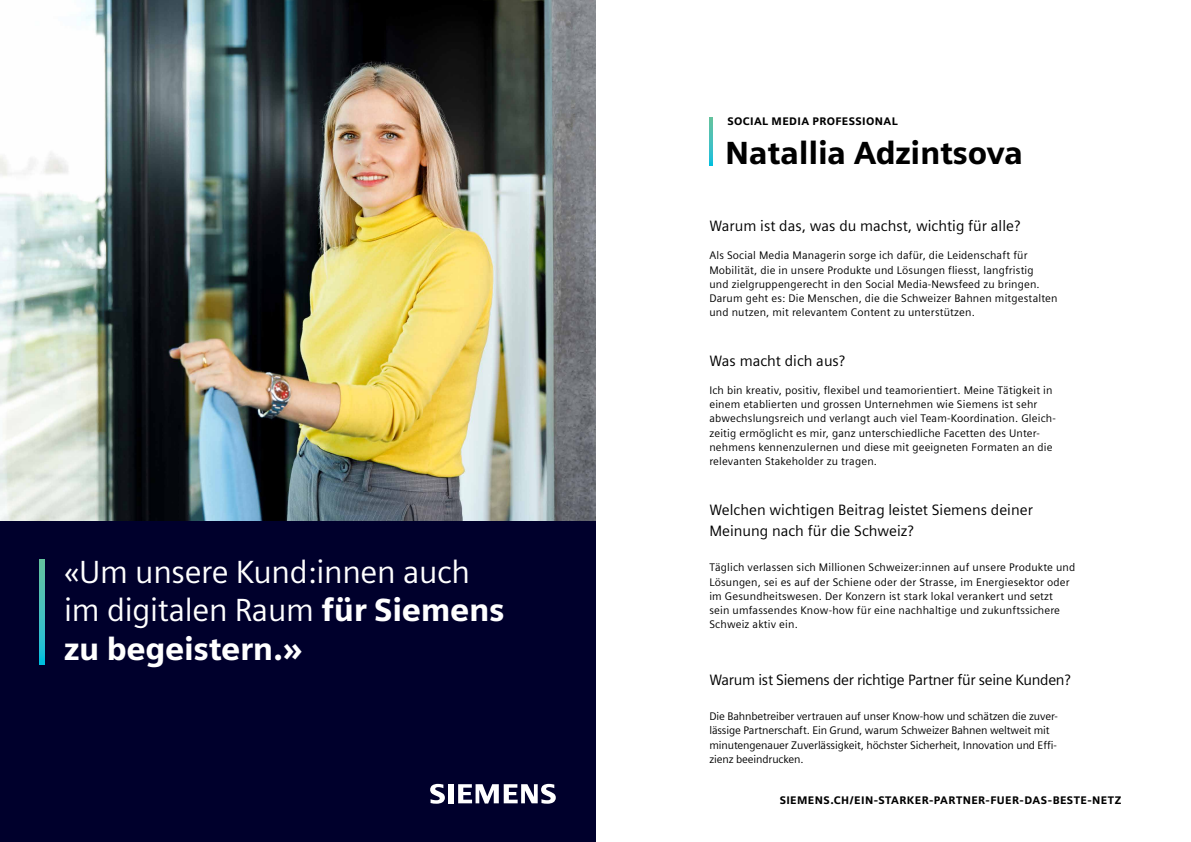
<style>
.page{position:relative;width:1191px;height:842px;background:#fff}
.page>*{position:absolute;margin:0;border:0;box-sizing:border-box;transform-origin:0 0}
.t1{font:32px/38.4px "Siemens Sans";letter-spacing:-.01em;color:#fff}
.t2{font:900 32px "Siemens Sans";letter-spacing:-.01em;color:#000}
.t3{font:15px/21.3px "Siemens Sans";color:#000}
.t4{font:15px "Siemens Sans";letter-spacing:-.02em;color:#000}
.t5{font:11px/14.2px "Siemens Sans";letter-spacing:.015em;color:#000}
.t6{font:11px/14.3px "Siemens Sans";letter-spacing:-.01em;color:#000}
.t7{font:900 11px "Siemens Sans";letter-spacing:.035em;color:#000}
.s1{font-weight:900}
</style>
<div class="page">
<img style="left:0;top:0;width:595px;height:521px">
<div style="left:0;top:521px;width:595px;height:321px;background:#00002c"></div>
<svg style="left:40px;top:559px;width:4px;height:105px"></svg>
<svg style="left:709px;top:118px;width:3px;height:48px"></svg>
<svg style="left:430px;top:784px;width:126px;height:20px"></svg>
<h1 class="t1" style="left:64px;top:553px;width:442px">«Um unsere Kund:innen auch im digitalen Raum <span class="s1">für Siemens zu begeistern.»</span></h1>
<p class="t7" style="left:727px;top:115px;width:172px">SOCIAL MEDIA PROFESSIONAL</p>
<h1 class="t2" style="left:725px;top:134px;width:299px">Natallia Adzintsova</h1>
<h2 class="t3" style="left:709px;top:215px;width:312px">Warum ist das, was du machst, wichtig für alle?</h2>
<p class="t5" style="left:709px;top:249px;width:350px">Als Social Media Managerin sorge ich dafür, die Leidenschaft für Mobilität, die in unsere Produkte und Lösungen fliesst, langfristig<br>und zielgruppengerecht in den Social Media-Newsfeed zu bringen.<br>Darum geht es: Die Menschen, die die Schweizer Bahnen mitgestalten und nutzen, mit relevantem Content zu unterstützen.</p>
<h2 class="t3" style="left:709px;top:350px;width:137px">Was macht dich aus?</h2>
<p class="t5" style="left:709px;top:383px;width:348px">Ich bin kreativ, positiv, flexibel und teamorientiert. Meine Tätigkeit in einem etablierten und grossen Unternehmen wie Siemens ist sehr abwechslungsreich und verlangt auch viel Team-Koordination. Gleich&shy;zeitig ermöglicht es mir, ganz unterschiedliche Facetten des Unter&shy;nehmens kennenzulernen und diese mit geeigneten Formaten an die relevanten Stakeholder zu tragen.</p>
<h2 class="t3" style="left:709px;top:499px;width:325px">Welchen wichtigen Beitrag leistet Siemens deiner<br>Meinung nach für die Schweiz?</h2>
<p class="t5" style="left:709px;top:560px;width:367px">Täglich verlassen sich Millionen Schweizer:innen auf unsere Produkte und Lösungen, sei es auf der Schiene oder der Strasse, im Energiesektor oder im Gesundheitswesen. Der Konzern ist stark lokal verankert und setzt sein umfassendes Know-how für eine nachhaltige und zukunftssichere Schweiz aktiv ein.</p>
<h2 class="t4" style="left:709px;top:671px;width:363px">Warum ist Siemens der richtige Partner für seine Kunden?</h2>
<p class="t6" style="left:709px;top:709px;width:350px">Die Bahnbetreiber vertrauen auf unser Know-how und schätzen die zuver&shy;lässige Partnerschaft. Ein Grund, warum Schweizer Bahnen weltweit mit minutengenauer Zuverlässigkeit, höchster Sicherheit, Innovation und Effi&shy;zienz beeindrucken.</p>
<p class="t7" style="left:779px;top:793px;width:343px">SIEMENS.CH/EIN-STARKER-PARTNER-FUER-DAS-BESTE-NETZ</p>
</div>
